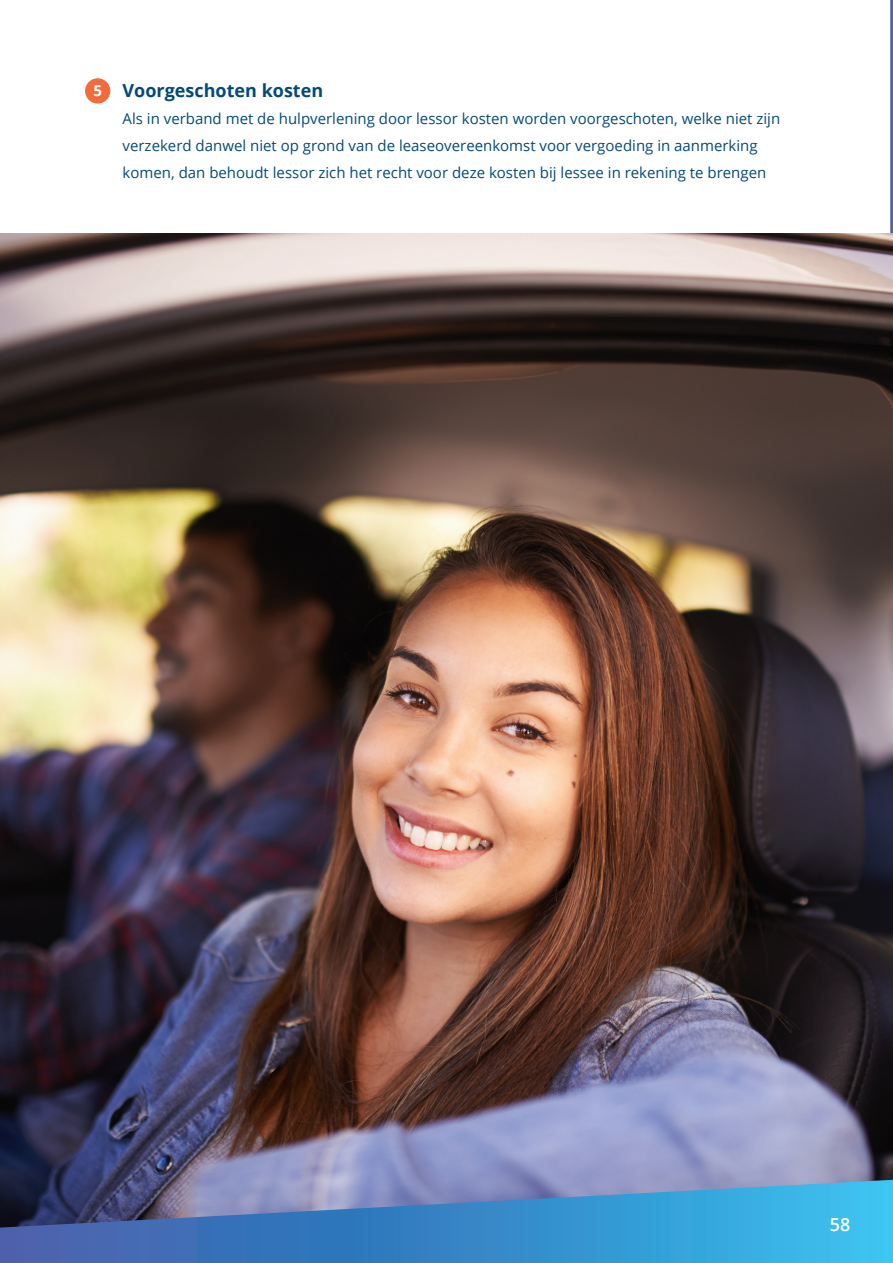
<style>
.page{position:relative;width:893px;height:1263px;background:#fff}
.page>*{position:absolute;margin:0;border:0;box-sizing:border-box;transform-origin:0 0}
.Tekst_small{font:700 18px "Open Sans";color:#054a77}
.t1{font:600 18px "Open Sans";color:#fff}
.Tekst_small-2{font:15px/27px "Open Sans";color:#054a77}
.t2{font:700 15px "Open Sans";color:#fff}
</style>
<div class="page">
<div style="left:85px;top:78px;width:25px;height:26px;background:#f26b3d;border-radius:50%"></div>
<svg style="left:890px;top:0;width:3px;height:234px"></svg>
<img style="left:0;top:234px;width:893px;height:946px">
<svg style="left:0;top:1180px;width:893px;height:83px;background:#4887be"></svg>
<p class="t2" style="left:93px;top:80px;width:10px">5</p>
<p class="Tekst_small" style="left:123px;top:78px;width:202px">Voorgeschoten kosten</p>
<p class="Tekst_small-2" style="left:123px;top:105px;width:659px">Als in verband met de hulpverlening door lessor kosten worden voorgeschoten, welke niet zijn verzekerd danwel niet op grond van de leaseovereenkomst voor vergoeding in aanmerking komen, dan behoudt lessor zich het recht voor deze kosten bij lessee in rekening te brengen</p>
<p class="t1" style="left:830px;top:1212px;width:22px">58</p>
</div>
